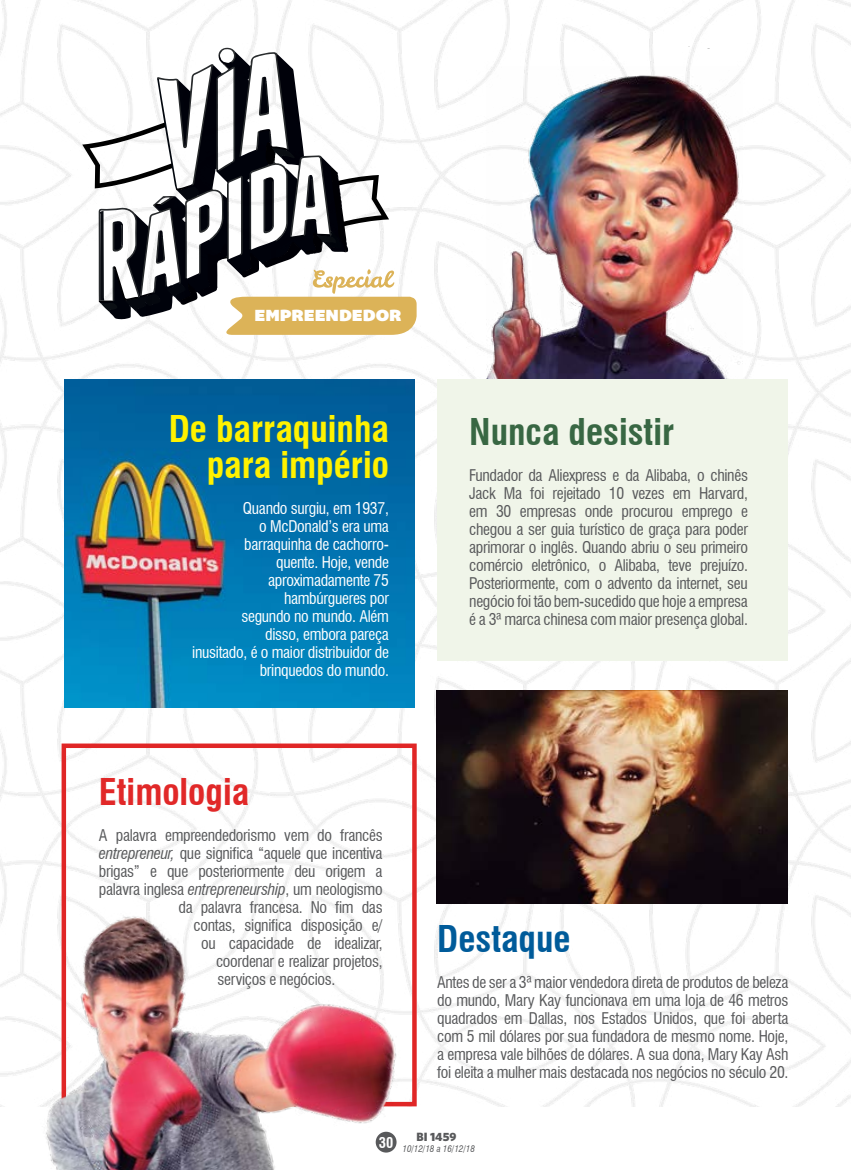
<style>
.page{position:relative;width:851px;height:1170px;background:#fff}
.page>*{position:absolute;margin:0;border:0;box-sizing:border-box;transform-origin:0 0}
.t1{font:700 condensed 36px/36px "Swiss 721 BT";color:#fff200;text-align:right}
.t2{font:700 condensed 36px "Swiss 721 BT";color:#386743}
.t3{font:700 condensed 36px "Swiss 721 BT";color:#e12828}
.t4{font:700 condensed 36px "Swiss 721 BT";color:#005b9a}
.t5{font:16.5px "Bemio";color:#fff}
.t6{font:condensed 15.75px/18px "Swiss 721 BT";letter-spacing:-.02em;color:#58595b;text-align:justify}
.t7{font:condensed 15.75px/18px "Swiss 721 BT";letter-spacing:-.02em;color:#fff;text-align:right}
.t8{font:700 condensed 14.4px "Swiss 721 BT";color:#fff}
.t9{font:900 12px "Whitney HTF";color:#58595b}
.t10{font:italic condensed 9px "Swiss 721 BT";color:#58595b}
.s1{font-style:italic}
</style>
<div class="page">
<img style="left:0;top:0;width:850px;height:1106px">
<img style="left:486px;top:67px;width:256px;height:312px">
<div style="left:437px;top:379px;width:350px;height:281px;background:#f0f5e9"></div>
<img style="left:65px;top:379px;width:350px;height:328px">
<svg style="left:82px;top:48px;width:334px;height:287px"></svg>
<div style="left:62px;top:743px;width:354px;height:363px;border:4px solid #e02626"></div>
<img style="left:0;top:839px;width:424px;height:330px">
<img style="left:436px;top:690px;width:351px;height:213px">
<p class="t5" style="left:254px;top:302px;width:148px">EMPREENDEDOR</p>
<h1 class="t1" style="left:169px;top:410px;width:222px">De barraquinha para império</h1>
<p class="t7" style="left:192px;top:499px;width:198px">Quando surgiu, em 1937,<br>o McDonald’s era uma barraquinha de cachorro-<br>quente. Hoje, vende aproximadamente 75 hambúrgueres por<br>segundo no mundo. Além<br>disso, embora pareça<br>inusitado, é o maior distribuidor de brinquedos do mundo.</p>
<h1 class="t2" style="left:469px;top:410px;width:206px">Nunca desistir</h1>
<p class="t6" style="left:469px;top:466px;width:280px">Fundador da Aliexpress e da Alibaba, o chinês Jack Ma foi rejeitado 10 vezes em Harvard, em 30 empresas onde procurou emprego e chegou a ser guia turístico de graça para poder aprimorar o inglês. Quando abriu o seu primeiro comércio eletrônico, o Alibaba, teve prejuízo.<br>Posteriormente, com o advento da internet, seu negócio foi tão bem-sucedido que hoje a empresa é a 3ª marca chinesa com maior presença global.</p>
<h1 class="t3" style="left:99px;top:770px;width:152px">Etimologia</h1>
<p class="t6" style="left:99px;top:826px;width:285px">A palavra empreendedorismo vem do francês</p>
<p class="t6" style="left:99px;top:844px;width:285px"><span class="s1">entrepreneur,</span> que significa “aquele que incentiva</p>
<p class="t6" style="left:99px;top:862px;width:285px">brigas” e que posteriormente deu origem a</p>
<p class="t6" style="left:99px;top:880px;width:285px">palavra inglesa <span class="s1">entrepreneurship</span>, um neologismo</p>
<p class="t6" style="left:178px;top:898px;width:206px">da palavra francesa. No fim das</p>
<p class="t6" style="left:193px;top:916px;width:190px">contas, significa disposição e/</p>
<p class="t6" style="left:201px;top:934px;width:183px">ou capacidade de idealizar,</p>
<p class="t6" style="left:216px;top:952px;width:168px">coordenar e realizar projetos,</p>
<p class="t6" style="left:217px;top:970px;width:119px">serviços e negócios.</p>
<h1 class="t4" style="left:437px;top:917px;width:135px">Destaque</h1>
<p class="t6" style="left:437px;top:973px;width:353px">Antes de ser a 3ª maior vendedora direta de produtos de beleza do mundo, Mary Kay funcionava em uma loja de 46 metros quadrados em Dallas, nos Estados Unidos, que foi aberta com 5 mil dólares por sua fundadora de mesmo nome. Hoje, a empresa vale bilhões de dólares. A sua dona, Mary Kay Ash foi eleita a mulher mais destacada nos negócios no século 20.</p>
<p class="t8" style="left:379px;top:1133px;width:16px">30</p>
<p class="t9" style="left:416px;top:1128px;width:41px">BI 1459</p>
<p class="t10" style="left:402px;top:1143px;width:74px">10/12/18 a 16/12/18</p>
</div>
